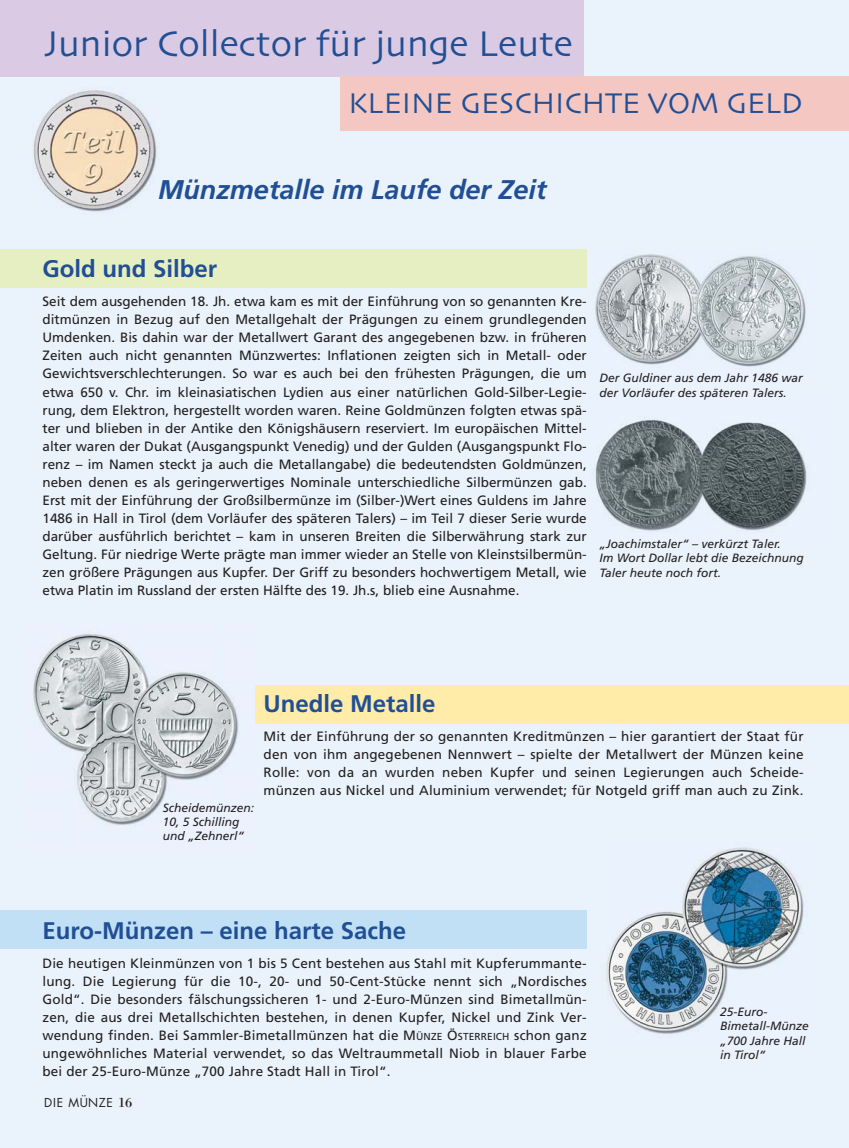
<style>
.page{position:relative;width:849px;height:1148px;background:#eaf3fb}
.page>*{position:absolute;margin:0;border:0;box-sizing:border-box;transform-origin:0 0}
.t1{font:37.5px "Skia";color:#214f95}
.t2{font:30px "Skia";color:#214f95}
.t3{font:italic 700 27px "Frutiger";color:#214f95}
.t4{font:700 24px "Frutiger";color:#214f95}
.t5{font:13.5px/18px "Frutiger";letter-spacing:.01em;color:#231f20;text-align:justify}
.t6{font:italic 12px/14.4px "Frutiger";color:#231f20}
.t7{font:12px "Futura";letter-spacing:.06em;color:#231f20}
.s1{font-size:10.2px}
.s2{font-family:"Bodoni";font-size:14.25px}
</style>
<div class="page">
<img style="left:22px;top:83px;width:146px;height:137px;border-radius:50%">
<img style="left:595px;top:254px;width:211px;height:113px">
<img style="left:595px;top:419px;width:212px;height:112px">
<img style="left:33px;top:634px;width:206px;height:191px">
<img style="left:606px;top:847px;width:198px;height:187px">
<div style="left:255px;top:685px;width:594px;height:38px;background:#ffeca9"></div>
<div style="left:0;top:910px;width:587px;height:38px;background:#c1dff5"></div>
<div style="left:0;top:249px;width:587px;height:38px;background:#e6efc1"></div>
<div style="left:0;top:0;width:583px;height:77px;background:#dacae3"></div>
<div style="left:340px;top:77px;width:509px;height:54px;background:#f4c7c2"></div>
<h1 class="t1" style="left:44px;top:30px;width:530px">Junior Collector für junge Leute</h1>
<h2 class="t2" style="left:349px;top:91px;width:456px">KLEINE GESCHICHTE VOM GELD</h2>
<h3 class="t3" style="left:158px;top:179px;width:390px">Münzmetalle im Laufe der Zeit</h3>
<h3 class="t4" style="left:43px;top:259px;width:176px">Gold und Silber</h3>
<p class="t5" style="left:43px;top:294px;width:546px">Seit dem ausgehenden 18. Jh. etwa kam es mit der Einführung von so genannten Kre&shy;ditmünzen in Bezug auf den Metallgehalt der Prägungen zu einem grundlegenden Umdenken. Bis dahin war der Metallwert Garant des angegebenen bzw. in früheren Zeiten auch nicht genannten Münzwertes: Inflationen zeigten sich in Metall- oder Gewichtsverschlechterungen. So war es auch bei den frühesten Prägungen, die um etwa 650 v. Chr. im kleinasiatischen Lydien aus einer natürlichen Gold-Silber-Legie&shy;rung, dem Elektron, hergestellt worden waren. Reine Goldmünzen folgten etwas spä&shy;ter und blieben in der Antike den Königshäusern reserviert. Im europäischen Mittel&shy;alter waren der Dukat (Ausgangspunkt Venedig) und der Gulden (Ausgangspunkt Flo&shy;renz – im Namen steckt ja auch die Metallangabe) die bedeutendsten Goldmünzen, neben denen es als geringerwertiges Nominale unterschiedliche Silbermünzen gab.<br>Erst mit der Einführung der Großsilbermünze im (Silber-)Wert eines Guldens im Jahre 1486 in Hall in Tirol (dem Vorläufer des späteren Talers) – im Teil 7 dieser Serie wurde darüber ausführlich berichtet – kam in unseren Breiten die Silberwährung stark zur Geltung. Für niedrige Werte prägte man immer wieder an Stelle von Kleinstsilbermün&shy;zen größere Prägungen aus Kupfer. Der Griff zu besonders hochwertigem Metall, wie etwa Platin im Russland der ersten Hälfte des 19. Jh.s, blieb eine Ausnahme.</p>
<p class="t6" style="left:600px;top:372px;width:205px">Der Guldiner aus dem Jahr 1486 war der Vorläufer des späteren Talers.</p>
<p class="t6" style="left:600px;top:537px;width:206px">„Joachimstaler“ – verkürzt Taler.<br>Im Wort Dollar lebt die Bezeichnung<br>Taler heute noch fort.</p>
<p class="t6" style="left:163px;top:801px;width:93px">Scheidemünzen:<br>10, 5 Schilling und „Zehnerl“</p>
<h3 class="t4" style="left:264px;top:693px;width:174px">Unedle Metalle</h3>
<p class="t5" style="left:264px;top:728px;width:542px">Mit der Einführung der so genannten Kreditmünzen – hier garantiert der Staat für den von ihm angegebenen Nennwert – spielte der Metallwert der Münzen keine Rolle: von da an wurden neben Kupfer und seinen Legierungen auch Scheide&shy;münzen aus Nickel und Aluminium verwendet; für Notgeld griff man auch zu Zink.</p>
<h3 class="t4" style="left:43px;top:921px;width:365px">Euro-Münzen – eine harte Sache</h3>
<p class="t5" style="left:43px;top:955px;width:546px">Die heutigen Kleinmünzen von 1 bis 5 Cent bestehen aus Stahl mit Kupferummante&shy;lung. Die Legierung für die 10-, 20- und 50-Cent-Stücke nennt sich „Nordisches Gold“. Die besonders fälschungssicheren 1- und 2-Euro-Münzen sind Bimetallmün&shy;zen, die aus drei Metallschichten bestehen, in denen Kupfer, Nickel und Zink Ver&shy;wendung finden. Bei Sammler-Bimetallmünzen hat die M<span class="s1">ÜNZE</span> Ö<span class="s1">STERREICH</span> schon ganz ungewöhnliches Material verwendet, so das Weltraummetall Niob in blauer Farbe bei der 25-Euro-Münze „700 Jahre Stadt Hall in Tirol“.</p>
<p class="t7" style="left:44px;top:1097px;width:90px">DIE MÜNZE <span class="s2">16</span></p>
<p class="t6" style="left:720px;top:1005px;width:90px">25-Euro-<br>Bimetall-Münze „700 Jahre Hall in Tirol“</p>
</div>
